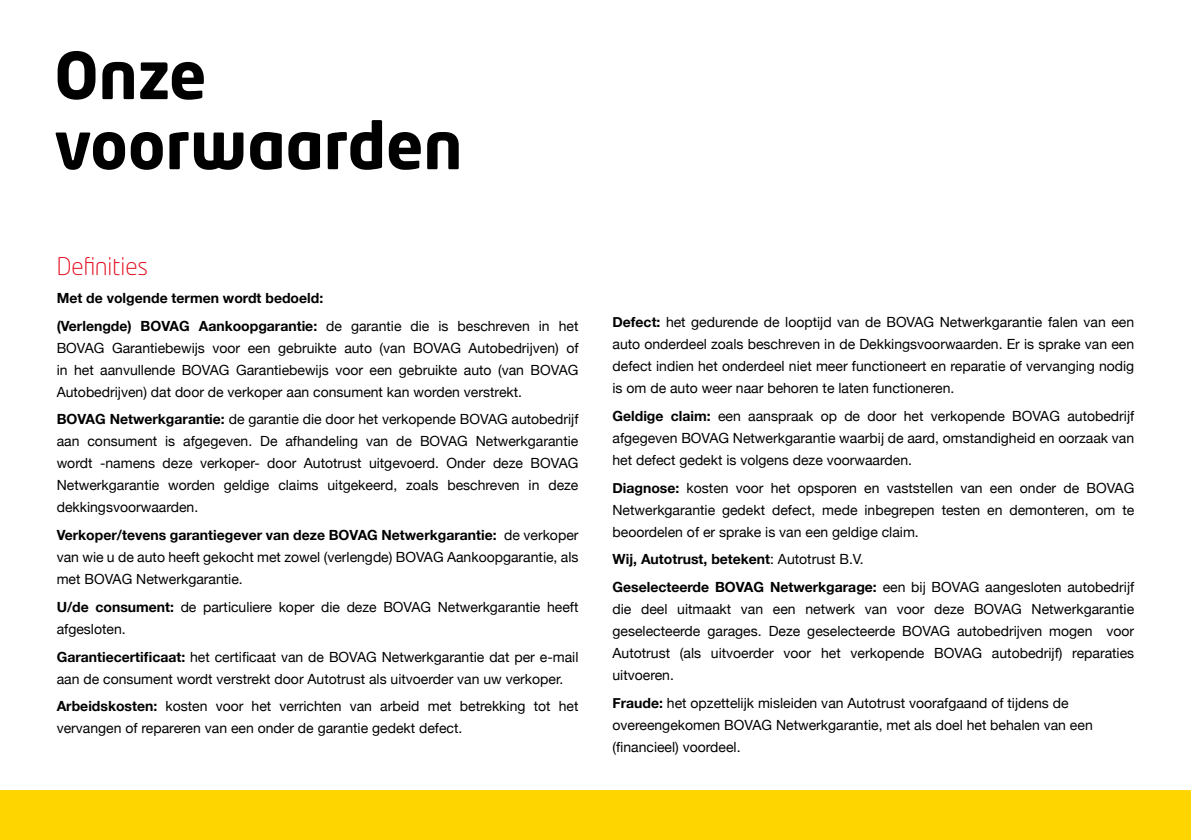
<style>
.page{position:relative;width:1191px;height:840px;background:#fff}
.page>*{position:absolute;margin:0;border:0;box-sizing:border-box;transform-origin:0 0}
.t1{font:700 64px/70px "Neo Tech Std";color:#000}
.t2{font:300 24px "Neo Tech Std";color:#e30617}
.t3{font:14px/22px "Helvetica Neue";color:#000;text-align:justify}
.t4{font:700 14px/27.6px "Helvetica Neue";color:#000}
.s1{font-weight:400}
.s2{font-weight:700}
</style>
<div class="page">
<div style="left:0;top:790px;width:1191px;height:49px;background:#ffd500"></div>
<h1 class="t1" style="left:54px;top:39px;width:409px">Onze voorwaarden</h1>
<h2 class="t2" style="left:57px;top:252px;width:93px">Definities</h2>
<p class="t4" style="left:57px;top:284px;width:523px">Met de volgende termen wordt bedoeld:<br>(Verlengde) BOVAG Aankoopgarantie: <span class="s1">de garantie die is beschreven in het</span></p>
<p class="t3" style="left:57px;top:337px;width:523px">BOVAG Garantiebewijs voor een gebruikte auto (van BOVAG Autobedrijven) of in het aanvullende BOVAG Garantiebewijs voor een gebruikte auto (van BOVAG Autobedrijven) dat door de verkoper aan consument kan worden verstrekt.</p>
<p class="t3" style="left:57px;top:409px;width:523px"><span class="s2">BOVAG Netwerkgarantie:</span> de garantie die door het verkopende BOVAG autobedrijf aan consument is afgegeven. De afhandeling van de BOVAG Netwerkgarantie wordt -namens deze verkoper- door Autotrust uitgevoerd. Onder deze BOVAG Netwerkgarantie worden geldige claims uitgekeerd, zoals beschreven in deze dekkingsvoorwaarden.</p>
<p class="t3" style="left:57px;top:524px;width:523px"><span class="s2">Verkoper/tevens garantiegever van deze BOVAG Netwerkgarantie:</span> de verkoper van wie u de auto heeft gekocht met zowel (verlengde) BOVAG Aankoopgarantie, als met BOVAG Netwerkgarantie.</p>
<p class="t3" style="left:57px;top:596px;width:523px"><span class="s2">U/de consument:</span> de particuliere koper die deze BOVAG Netwerkgarantie heeft afgesloten.</p>
<p class="t3" style="left:57px;top:646px;width:523px"><span class="s2">Garantiecertificaat:</span> het certificaat van de BOVAG Netwerkgarantie dat per e-mail aan de consument wordt verstrekt door Autotrust als uitvoerder van uw verkoper.</p>
<p class="t3" style="left:57px;top:695px;width:523px"><span class="s2">Arbeidskosten:</span> kosten voor het verrichten van arbeid met betrekking tot het vervangen of repareren van een onder de garantie gedekt defect.</p>
<p class="t3" style="left:612px;top:312px;width:523px"><span class="s2">Defect:</span> het gedurende de looptijd van de BOVAG Netwerkgarantie falen van een auto onderdeel zoals beschreven in de Dekkingsvoorwaarden. Er is sprake van een defect indien het onderdeel niet meer functioneert en reparatie of vervanging nodig is om de auto weer naar behoren te laten functioneren.</p>
<p class="t3" style="left:612px;top:405px;width:523px"><span class="s2">Geldige claim:</span> een aanspraak op de door het verkopende BOVAG autobedrijf afgegeven BOVAG Netwerkgarantie waarbij de aard, omstandigheid en oorzaak van het defect gedekt is volgens deze voorwaarden.</p>
<p class="t3" style="left:612px;top:477px;width:523px"><span class="s2">Diagnose:</span> kosten voor het opsporen en vaststellen van een onder de BOVAG Netwerkgarantie gedekt defect, mede inbegrepen testen en demonteren, om te beoordelen of er sprake is van een geldige claim.</p>
<p class="t4" style="left:612px;top:545px;width:523px">Wij, Autotrust, betekent<span class="s1">: Autotrust B.V.<br></span>Geselecteerde BOVAG Netwerkgarage: <span class="s1">een bij BOVAG aangesloten autobedrijf</span></p>
<p class="t3" style="left:612px;top:598px;width:523px">die deel uitmaakt van een netwerk van voor deze BOVAG Netwerkgarantie geselecteerde garages. Deze geselecteerde BOVAG autobedrijven mogen voor Autotrust (als uitvoerder voor het verkopende BOVAG autobedrijf) reparaties uitvoeren.</p>
<p class="t3" style="left:612px;top:692px;width:482px;text-align:left"><span class="s2">Fraude:</span> het opzettelijk misleiden van Autotrust voorafgaand of tijdens de overeengekomen BOVAG Netwerkgarantie, met als doel het behalen van een (financieel) voordeel.</p>
</div>
